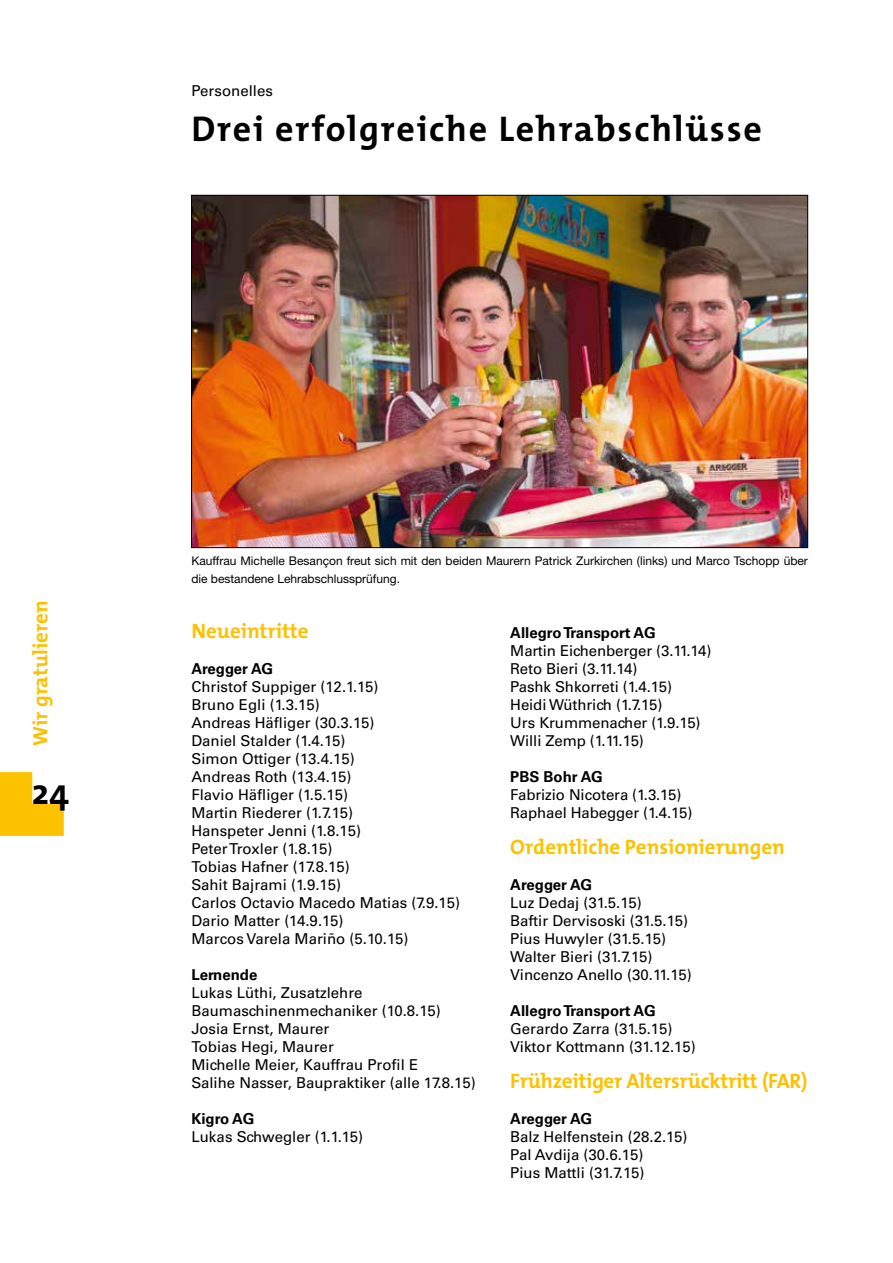
<style>
.page{position:relative;width:893px;height:1263px;background:#fff}
.page>*{position:absolute;margin:0;border:0;box-sizing:border-box;transform-origin:0 0}
.t1{font:700 36px "The Mix";letter-spacing:.05em;color:#000}
.t2{font:700 21px "The Mix";color:#fcc200}
.t3{font:15px/18px "Univers";color:#000}
.t4{font:700 15px "Univers";color:#000}
.t5{font:12px/18px "Helvetica Neue LT Pro";color:#000}
</style>
<div class="page">
<svg style="left:0;top:772px;width:64px;height:64px"></svg>
<img style="left:193px;top:197px;width:613px;height:349px">
<p class="t3" style="left:191px;top:82px;width:83px">Personelles</p>
<h1 class="t1" style="left:191px;top:99px;width:572px">Drei erfolgreiche Lehrabschlüsse</h1>
<h2 class="t2" style="left:23px;top:746px;width:147px;rotate:-90deg">Wir gratulieren</h2>
<h1 class="t1" style="left:32px;top:761px;width:39px">24</h1>
<p class="t5" style="left:191px;top:551px;width:618px">Kauffrau Michelle Besançon freut sich mit den beiden Maurern Patrick Zurkirchen (links) und Marco Tschopp über die bestandene Lehrabschlussprüfung.</p>
<h2 class="t2" style="left:191px;top:613px;width:119px">Neueintritte</h2>
<p class="t4" style="left:191px;top:660px;width:83px">Aregger AG</p>
<p class="t3" style="left:191px;top:678px;width:270px">Christof Suppiger (12.1.15)<br>Bruno Egli (1.3.15)<br>Andreas Häfliger (30.3.15)<br>Daniel Stalder (1.4.15)<br>Simon Ottiger (13.4.15)<br>Andreas Roth (13.4.15)<br>Flavio Häfliger (1.5.15)<br>Martin Riederer (1.7.15)<br>Hanspeter Jenni (1.8.15)<br>Peter Troxler (1.8.15)<br>Tobias Hafner (17.8.15)<br>Sahit Bajrami (1.9.15)<br>Carlos Octavio Macedo Matias (7.9.15)<br>Dario Matter (14.9.15)<br>Marcos Varela Mariño (5.10.15)</p>
<p class="t4" style="left:191px;top:966px;width:68px">Lernende</p>
<p class="t3" style="left:191px;top:984px;width:286px">Lukas Lüthi, Zusatzlehre<br>Baumaschinenmechaniker (10.8.15)<br>Josia Ernst, Maurer<br>Tobias Hegi, Maurer<br>Michelle Meier, Kauffrau Profil E<br>Salihe Nasser, Baupraktiker (alle 17.8.15)</p>
<p class="t4" style="left:191px;top:1110px;width:65px">Kigro AG</p>
<p class="t3" style="left:191px;top:1128px;width:173px">Lukas Schwegler (1.1.15)</p>
<p class="t4" style="left:510px;top:624px;width:147px">Allegro Transport AG</p>
<p class="t3" style="left:510px;top:642px;width:203px">Martin Eichenberger (3.11.14)<br>Reto Bieri (3.11.14)<br>Pashk Shkorreti (1.4.15)<br>Heidi Wüthrich (1.7.15)<br>Urs Krummenacher (1.9.15)<br>Willi Zemp (1.11.15)</p>
<p class="t4" style="left:510px;top:768px;width:94px">PBS Bohr AG</p>
<p class="t3" style="left:510px;top:786px;width:184px">Fabrizio Nicotera (1.3.15)<br>Raphael Habegger (1.4.15)</p>
<h2 class="t2" style="left:510px;top:829px;width:276px">Ordentliche Pensionierungen</h2>
<p class="t4" style="left:510px;top:876px;width:83px">Aregger AG</p>
<p class="t3" style="left:510px;top:894px;width:183px">Luz Dedaj (31.5.15)<br>Baftir Dervisoski (31.5.15)<br>Pius Huwyler (31.5.15)<br>Walter Bieri (31.7.15)<br>Vincenzo Anello (30.11.15)</p>
<p class="t4" style="left:510px;top:1002px;width:147px">Allegro Transport AG</p>
<p class="t3" style="left:510px;top:1020px;width:187px">Gerardo Zarra (31.5.15)<br>Viktor Kottmann (31.12.15)</p>
<h2 class="t2" style="left:510px;top:1063px;width:299px">Frühzeitiger Altersrücktritt (FAR)</h2>
<p class="t4" style="left:510px;top:1110px;width:83px">Aregger AG</p>
<p class="t3" style="left:510px;top:1128px;width:179px">Balz Helfenstein (28.2.15)<br>Pal Avdija (30.6.15)<br>Pius Mattli (31.7.15)</p>
</div>
